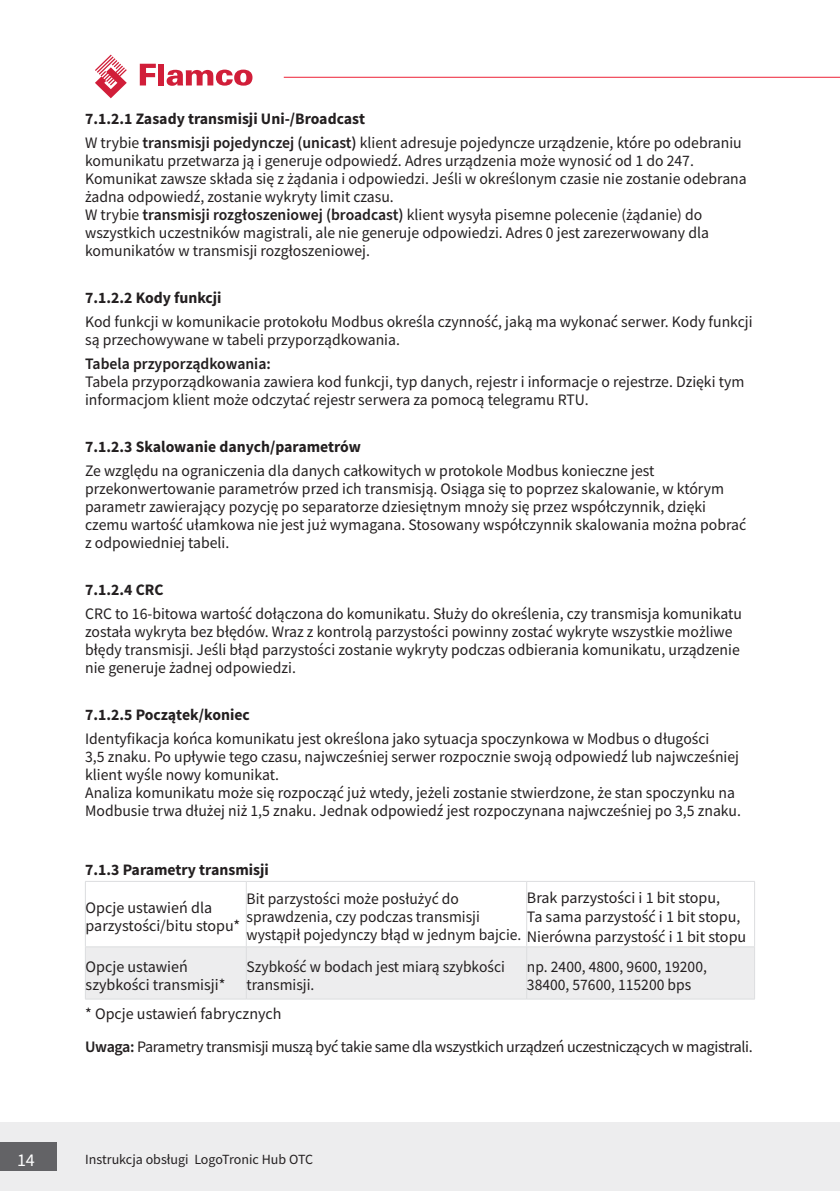
<style>
.page{position:relative;width:840px;height:1191px;background:#fff}
.page>*{position:absolute;margin:0;border:0;box-sizing:border-box;transform-origin:0 0}
.t1{font:18px "Source Sans Pro";color:#fff}
.t2{font:16px/18px "Source Sans Pro";color:#231f20}
.t3{font:16px/33.4px "Source Sans Pro";letter-spacing:-.025em;color:#231f20}
.t4{font:700 16px "Source Sans Pro";color:#231f20}
.t5{font:600 16px "Source Sans Pro";color:#231f20}
.t6{font:14px "Source Sans Pro";color:#231f20}
.s1{font-weight:700}
.s2{font-weight:600}
</style>
<div class="page">
<hr style="left:283px;top:77px;width:556px;height:1px;background:#ed2135">
<div style="left:0;top:1123px;width:839px;height:68px;background:#ededee"></div>
<div style="left:0;top:1142px;width:57px;height:29px;background:#636366"></div>
<svg style="left:140px;top:64px;width:16px;height:21px"></svg>
<div style="left:158px;top:64px;width:6px;height:21px;background:#d11e39"></div>
<svg style="left:166px;top:70px;width:86px;height:16px"></svg>
<svg style="left:95px;top:55px;width:32px;height:43px"></svg>
<div style="left:86px;top:947px;width:667px;height:51px;background:#ededee"></div>
<hr style="left:85px;top:881px;width:161px;height:1px;background:#dcdddf">
<hr style="left:85px;top:881px;width:1px;height:65px;background:#dcdddf">
<hr style="left:246px;top:881px;width:280px;height:1px;background:#dcdddf">
<hr style="left:246px;top:881px;width:1px;height:65px;background:#dcdddf">
<hr style="left:526px;top:881px;width:228px;height:1px;background:#dcdddf">
<hr style="left:526px;top:881px;width:1px;height:65px;background:#dcdddf">
<hr style="left:753px;top:881px;width:1px;height:65px;background:#dcdddf">
<hr style="left:85px;top:946px;width:161px;height:1px;background:#dcdddf">
<hr style="left:85px;top:947px;width:1px;height:51px;background:#dcdddf">
<hr style="left:246px;top:946px;width:280px;height:1px;background:#dcdddf">
<hr style="left:246px;top:947px;width:1px;height:51px;background:#dcdddf">
<hr style="left:526px;top:946px;width:228px;height:1px;background:#dcdddf">
<hr style="left:526px;top:947px;width:1px;height:51px;background:#dcdddf">
<hr style="left:753px;top:947px;width:1px;height:51px;background:#dcdddf">
<hr style="left:85px;top:998px;width:161px;height:1px;background:#dcdddf">
<hr style="left:246px;top:998px;width:280px;height:1px;background:#dcdddf">
<hr style="left:526px;top:998px;width:228px;height:1px;background:#dcdddf">
<p class="t2" style="left:85px;top:107px;width:657px;line-height:23.6px"><span class="s1">7.1.2.1 Zasady transmisji Uni-/Broadcast<br></span>W trybie <span class="s2">transmisji pojedynczej (unicast)</span> klient adresuje pojedyncze urządzenie, które po odebraniu</p>
<p class="t2" style="left:85px;top:151px;width:662px">komunikatu przetwarza ją i generuje odpowiedź. Adres urządzenia może wynosić od 1 do 247.<br>Komunikat zawsze składa się z żądania i odpowiedzi. Jeśli w określonym czasie nie zostanie odebrana żadna odpowiedź, zostanie wykryty limit czasu.<br>W trybie <span class="s2">transmisji rozgłoszeniowej (broadcast)</span> klient wysyła pisemne polecenie (żądanie) do wszystkich uczestników magistrali, ale nie generuje odpowiedzi. Adres 0 jest zarezerwowany dla komunikatów w transmisji rozgłoszeniowej.</p>
<p class="t4" style="left:85px;top:288px;width:138px">7.1.2.2 Kody funkcji</p>
<p class="t2" style="left:85px;top:312px;width:668px">Kod funkcji w komunikacie protokołu Modbus określa czynność, jaką ma wykonać serwer. Kody funkcji są przechowywane w tabeli przyporządkowania.</p>
<p class="t5" style="left:85px;top:352px;width:187px">Tabela przyporządkowania:</p>
<p class="t2" style="left:85px;top:372px;width:660px">Tabela przyporządkowania zawiera kod funkcji, typ danych, rejestr i informacje o rejestrze. Dzięki tym informacjom klient może odczytać rejestr serwera za pomocą telegramu RTU.</p>
<p class="t4" style="left:85px;top:436px;width:277px">7.1.2.3 Skalowanie danych/parametrów</p>
<p class="t2" style="left:85px;top:461px;width:662px">Ze względu na ograniczenia dla danych całkowitych w protokole Modbus konieczne jest przekonwertowanie parametrów przed ich transmisją. Osiąga się to poprzez skalowanie, w którym parametr zawierający pozycję po separatorze dziesiętnym mnoży się przez współczynnik, dzięki czemu wartość ułamkowa nie jest już wymagana. Stosowany współczynnik skalowania można pobrać z odpowiedniej tabeli.</p>
<p class="t4" style="left:85px;top:579px;width:80px">7.1.2.4 CRC</p>
<p class="t2" style="left:85px;top:604px;width:658px">CRC to 16-bitowa wartość dołączona do komunikatu. Służy do określenia, czy transmisja komunikatu została wykryta bez błędów. Wraz z kontrolą parzystości powinny zostać wykryte wszystkie możliwe błędy transmisji. Jeśli błąd parzystości zostanie wykryty podczas odbierania komunikatu, urządzenie nie generuje żadnej odpowiedzi.</p>
<p class="t4" style="left:85px;top:704px;width:166px">7.1.2.5 Początek/koniec</p>
<p class="t2" style="left:85px;top:729px;width:657px">Identyfikacja końca komunikatu jest określona jako sytuacja spoczynkowa w Modbus o długości<br>3,5 znaku. Po upływie tego czasu, najwcześniej serwer rozpocznie swoją odpowiedź lub najwcześniej klient wyśle nowy komunikat.<br>Analiza komunikatu może się rozpocząć już wtedy, jeżeli zostanie stwierdzone, że stan spoczynku na Modbusie trwa dłużej niż 1,5 znaku. Jednak odpowiedź jest rozpoczynana najwcześniej po 3,5 znaku.</p>
<p class="t4" style="left:85px;top:860px;width:185px">7.1.3 Parametry transmisji</p>
<p class="t2" style="left:86px;top:899px;width:156px">Opcje ustawień dla parzystości/bitu stopu*</p>
<p class="t2" style="left:246px;top:890px;width:276px">Bit parzystości może posłużyć do sprawdzenia, czy podczas transmisji wystąpił pojedynczy błąd w jednym bajcie.</p>
<p class="t2" style="left:526px;top:887px;width:221px;line-height:19.6px">Brak parzystości i 1 bit stopu,<br>Ta sama parzystość i 1 bit stopu,<br>Nierówna parzystość i 1 bit stopu</p>
<p class="t2" style="left:86px;top:957px;width:141px">Opcje ustawień szybkości transmisji*</p>
<p class="t2" style="left:246px;top:957px;width:260px">Szybkość w bodach jest miarą szybkości transmisji.</p>
<p class="t2" style="left:526px;top:957px;width:181px">np. 2400, 4800, 9600, 19200,<br>38400, 57600, 115200 bps</p>
<p class="t3" style="left:85px;top:996px;width:668px">* Opcje ustawień fabrycznych<br><span class="s2">Uwaga:</span> Parametry transmisji muszą być takie same dla wszystkich urządzeń uczestniczących w magistrali.</p>
<p class="t1" style="left:17px;top:1148px;width:19px">14</p>
<p class="t6" style="left:85px;top:1150px;width:229px">Instrukcja obsługi LogoTronic Hub OTC</p>
</div>
